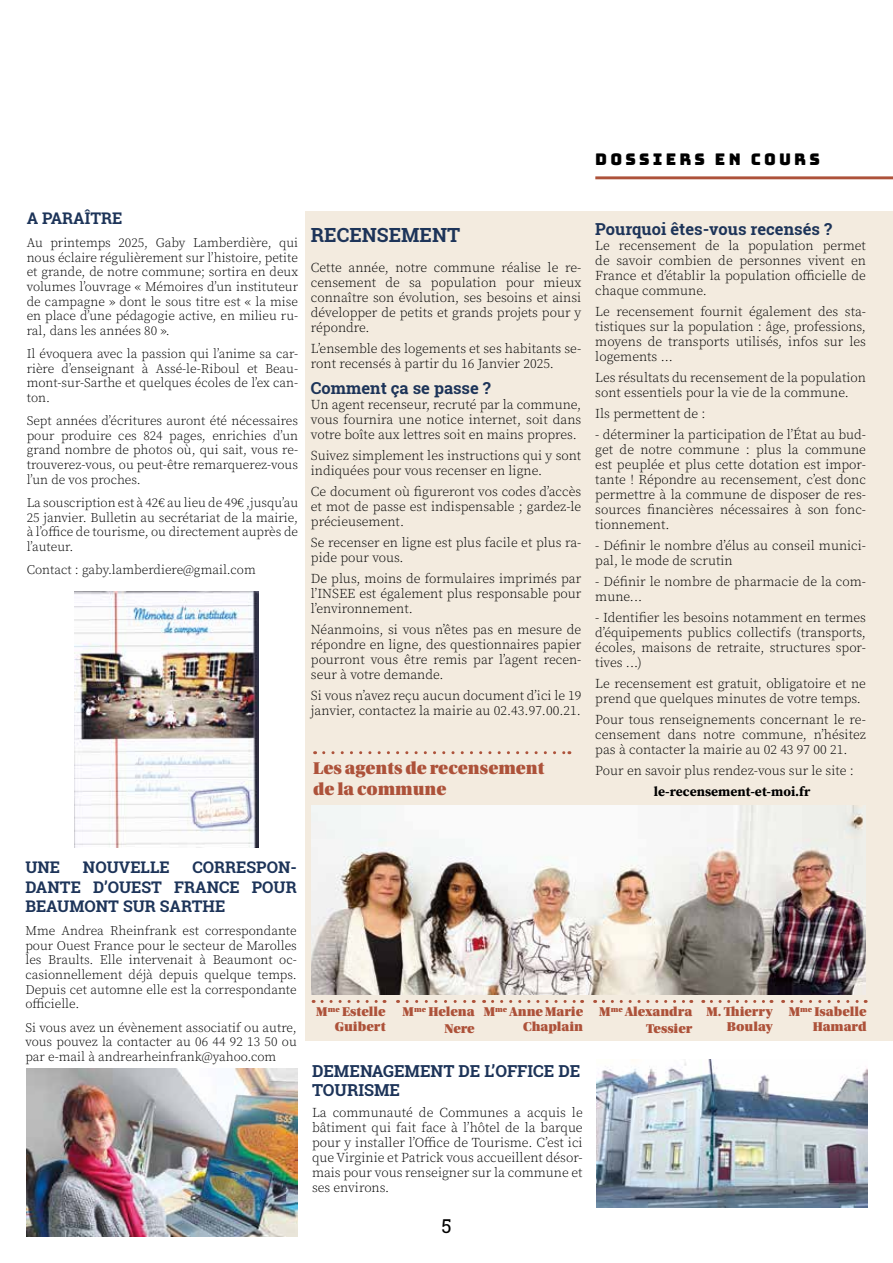
<style>
.page{position:relative;width:893px;height:1263px;background:#fff}
.page>*{position:absolute;margin:0;border:0;box-sizing:border-box;transform-origin:0 0}
.t1{font:700 19.5px "Roboto Slab";color:#1d3459}
.t2{font:19.2px "Roboto Slab";color:#000}
.t3{font:18px/21.6px "Utopia Std Black Headline";color:#ad523a}
.t4{font:700 16.5px/19.8px "Roboto Slab";color:#1d3459}
.t5{font:700 16.05px/19.2px "Roboto Slab";color:#1d3459;text-align:justify}
.t6{font:16.05px "Bungee";letter-spacing:.2em;color:#000}
.t7{font:300 13.5px/15px "Source Serif Pro";color:#000;text-align:justify}
.t8{font:13.5px/15px "Utopia Std Black Headline";color:#ad523a;text-align:right}
.t9{font:700 13.5px "Source Serif Pro";color:#000}
.t10{font:300 13.2px/14.5px "Source Serif Pro";color:#000;text-align:justify}
</style>
<div class="page">
<hr style="left:595px;top:176px;width:298px;height:3px;background:#ad523a">
<div style="left:306px;top:212px;width:587px;height:829px;background:#f3ebdf"></div>
<img style="left:311px;top:806px;width:555px;height:189px">
<svg style="left:324px;top:751px;width:246px;height:3px"></svg>
<img style="left:75px;top:591px;width:183px;height:257px">
<svg style="left:322px;top:1000px;width:63px;height:3px"></svg>
<svg style="left:407px;top:1000px;width:67px;height:3px"></svg>
<svg style="left:493px;top:1000px;width:90px;height:3px"></svg>
<svg style="left:603px;top:1000px;width:89px;height:3px"></svg>
<svg style="left:711px;top:1000px;width:61px;height:3px"></svg>
<svg style="left:792px;top:1000px;width:74px;height:3px"></svg>
<img style="left:597px;top:1059px;width:270px;height:149px">
<img style="left:27px;top:1068px;width:271px;height:168px">
<p class="t6" style="left:595px;top:150px;width:226px">DOSSIERS EN COURS</p>
<p class="t5" style="left:27px;top:208px;width:97px">A PARAÎTRE</p>
<p class="t10" style="left:27px;top:236px;width:273px">Au printemps 2025, Gaby Lamberdière, qui nous éclaire régulièrement sur l’histoire, petite et grande, de notre commune; sortira en deux volumes l’ouvrage « Mémoires d’un instituteur de campagne » dont le sous titre est « la mise en place d’une pédagogie active, en milieu ru&shy;ral, dans les années 80 ».</p>
<p class="t10" style="left:27px;top:347px;width:273px">Il évoquera avec la passion qui l’anime sa car&shy;rière d’enseignant à Assé-le-Riboul et Beau&shy;mont-sur-Sarthe et quelques écoles de l’ex can&shy;ton.</p>
<p class="t10" style="left:27px;top:414px;width:273px">Sept années d’écritures auront été nécessaires pour produire ces 824 pages, enrichies d’un grand nombre de photos où, qui sait, vous re&shy;trouverez-vous, ou peut-être remarquerez-vous l’un de vos proches.</p>
<p class="t10" style="left:27px;top:495px;width:273px">La souscription est à 42€ au lieu de 49€ ,jusqu’au 25 janvier. Bulletin au secrétariat de la mairie, à l’office de tourisme, ou directement auprès de l’auteur.</p>
<p class="t10" style="left:27px;top:562px;width:231px">Contact : gaby.lamberdiere@gmail.com</p>
<h1 class="t1" style="left:311px;top:221px;width:151px">RECENSEMENT</h1>
<p class="t7" style="left:311px;top:260px;width:272px">Cette année, notre commune réalise le re&shy;censement de sa population pour mieux connaître son évolution, ses besoins et ainsi développer de petits et grands projets pour y répondre.</p>
<p class="t7" style="left:311px;top:341px;width:272px">L’ensemble des logements et ses habitants se&shy;ront recensés à partir du 16 Janvier 2025.</p>
<p class="t4" style="left:311px;top:377px;width:181px">Comment ça se passe ?</p>
<p class="t7" style="left:311px;top:397px;width:272px">Un agent recenseur, recruté par la commune, vous fournira une notice internet, soit dans votre boîte aux lettres soit en mains propres.</p>
<p class="t7" style="left:311px;top:448px;width:272px">Suivez simplement les instructions qui y sont indiquées pour vous recenser en ligne.</p>
<p class="t7" style="left:311px;top:484px;width:272px">Ce document où figureront vos codes d’accès et mot de passe est indispensable ; gardez-le précieusement.</p>
<p class="t7" style="left:311px;top:535px;width:272px">Se recenser en ligne est plus facile et plus ra&shy;pide pour vous.</p>
<p class="t7" style="left:311px;top:571px;width:272px">De plus, moins de formulaires imprimés par l’INSEE est également plus responsable pour l’environnement.</p>
<p class="t7" style="left:311px;top:622px;width:272px">Néanmoins, si vous n’êtes pas en mesure de répondre en ligne, des questionnaires papier pourront vous être remis par l’agent recen&shy;seur à votre demande.</p>
<p class="t7" style="left:311px;top:688px;width:272px">Si vous n’avez reçu aucun document d’ici le 19 janvier, contactez la mairie au 02.43.97.00.21.</p>
<h3 class="t3" style="left:313px;top:757px;width:233px">Les agents de recensement de la commune</h3>
<p class="t4" style="left:595px;top:219px;width:238px">Pourquoi êtes-vous recensés ?</p>
<p class="t7" style="left:595px;top:238px;width:272px">Le recensement de la population permet de savoir combien de personnes vivent en France et d’établir la population officielle de chaque commune.</p>
<p class="t7" style="left:595px;top:304px;width:272px">Le recensement fournit également des sta&shy;tistiques sur la population : âge, professions, moyens de transports utilisés, infos sur les logements ...</p>
<p class="t7" style="left:595px;top:370px;width:272px">Les résultats du recensement de la population sont essentiels pour la vie de la commune.</p>
<p class="t7" style="left:595px;top:406px;width:112px">Ils permettent de :</p>
<p class="t7" style="left:595px;top:427px;width:272px">- déterminer la participation de l’État au bud&shy;get de notre commune : plus la commune est peuplée et plus cette dotation est impor&shy;tante ! Répondre au recensement, c’est donc permettre à la commune de disposer de res&shy;sources financières nécessaires à son fonc&shy;tionnement.</p>
<p class="t7" style="left:595px;top:538px;width:272px">- Définir le nombre d’élus au conseil munici&shy;pal, le mode de scrutin</p>
<p class="t7" style="left:595px;top:574px;width:272px">- Définir le nombre de pharmacie de la com&shy;mune...</p>
<p class="t7" style="left:595px;top:610px;width:272px">- Identifier les besoins notamment en termes d’équipements publics collectifs (transports, écoles, maisons de retraite, structures spor&shy;tives ...)</p>
<p class="t7" style="left:595px;top:676px;width:272px">Le recensement est gratuit, obligatoire et ne prend que quelques minutes de votre temps.</p>
<p class="t7" style="left:595px;top:712px;width:272px">Pour tous renseignements concernant le re&shy;censement dans notre commune, n’hésitez pas à contacter la mairie au 02 43 97 00 21.</p>
<p class="t7" style="left:595px;top:763px;width:260px">Pour en savoir plus rendez-vous sur le site :</p>
<p class="t9" style="left:654px;top:782px;width:158px">le-recensement-et-moi.fr</p>
<p class="t5" style="left:25px;top:858px;width:273px;text-indent:167px">CORRESPON-DANTE D’OUEST FRANCE POUR BEAUMONT SUR SARTHE</p>
<p class="t10" style="left:25px;top:924px;width:273px">Mme Andrea Rheinfrank est correspondante pour Ouest France pour le secteur de Marolles les Braults. Elle intervenait à Beaumont oc&shy;casionnellement déjà depuis quelque temps.<br>Depuis cet automne elle est la correspondante officielle.</p>
<p class="t10" style="left:25px;top:1020px;width:273px">Si vous avez un évènement associatif ou autre, vous pouvez la contacter au 06 44 92 13 50 ou par e-mail à andrearheinfrank@yahoo.com</p>
<p class="t5" style="left:25px;top:858px;width:36px">UNE</p>
<p class="t5" style="left:83px;top:858px;width:88px">NOUVELLE</p>
<p class="t8" style="left:316px;top:1005px;width:71px">M<sup>me</sup> Estelle<br>Guibert</p>
<p class="t8" style="left:403px;top:1004px;width:74px;line-height:16.5px">M<sup>me</sup> Helena<br>Nere</p>
<p class="t8" style="left:484px;top:1005px;width:101px">M<sup>me</sup> Anne Marie<br>Chaplain</p>
<p class="t8" style="left:599px;top:1004px;width:94px;line-height:16.5px">M<sup>me</sup> Alexandra<br>Tessier</p>
<p class="t8" style="left:706px;top:1005px;width:68px">M. Thierry<br>Boulay</p>
<p class="t8" style="left:789px;top:1005px;width:79px">M<sup>me</sup> Isabelle<br>Hamard</p>
<p class="t4" style="left:312px;top:1060px;width:270px">DEMENAGEMENT DE L’OFFICE DE<br>TOURISME</p>
<p class="t7" style="left:312px;top:1105px;width:272px">La communauté de Communes a acquis le bâtiment qui fait face à l’hôtel de la barque pour y installer l’Office de Tourisme. C’est ici que Virginie et Patrick vous accueillent désor&shy;mais pour vous renseigner sur la commune et ses environs.</p>
<h2 class="t2" style="left:441px;top:1213px;width:12px">5</h2>
</div>
